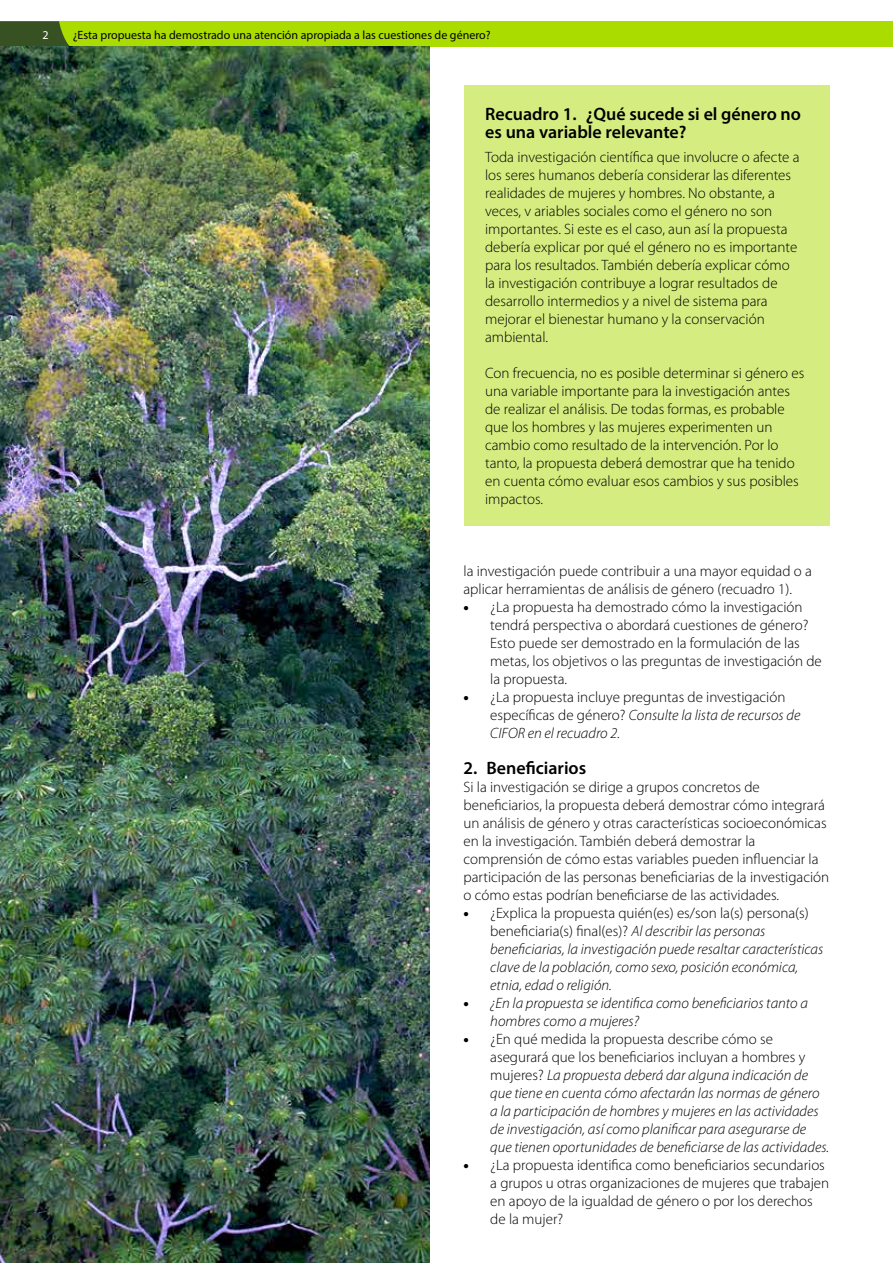
<style>
.page{position:relative;width:893px;height:1263px;background:#fff}
.page>*{position:absolute;margin:0;border:0;box-sizing:border-box;transform-origin:0 0}
.t1{font:600 18px/18px "Myriad Pro";color:#000}
.t2{font:300 15px/18px "Myriad Pro";color:#000}
.t3{font:italic 300 15px/18px "Myriad Pro";color:#000}
.t4{font:12px "Myriad Pro";color:#000}
.t5{font:12px "Myriad Pro";color:#fff}
.s1{font-weight:900}
.s2{font-style:italic}
.s3{font-weight:900;font-style:normal}
.s4{font-style:normal}
</style>
<div class="page">
<div style="left:0;top:21px;width:893px;height:26px;background:#abdc00"></div>
<svg style="left:0;top:21px;width:70px;height:26px;background:#435f1f"></svg>
<div style="left:464px;top:85px;width:365px;height:440px;background:#d5ed80"></div>
<img style="left:0;top:47px;width:429px;height:1216px">
<p class="t5" style="left:43px;top:27px;width:8px">2</p>
<p class="t4" style="left:73px;top:27px;width:419px">¿Esta propuesta ha demostrado una atención apropiada a las cuestiones de género?</p>
<p class="t1" style="left:485px;top:104px;width:317px">Recuadro 1. ¿Qué sucede si el género no es una variable relevante?</p>
<p class="t2" style="left:485px;top:148px;width:316px">Toda investigación científica que involucre o afecte a los seres humanos debería considerar las diferentes realidades de mujeres y hombres. No obstante, a veces, v ariables sociales como el género no son importantes. Si este es el caso, aun así la propuesta debería explicar por qué el género no es importante para los resultados. También debería explicar cómo la investigación contribuye a lograr resultados de desarrollo intermedios y a nivel de sistema para mejorar el bienestar humano y la conservación ambiental.</p>
<p class="t2" style="left:485px;top:364px;width:321px">Con frecuencia, no es posible determinar si género es una variable importante para la investigación antes de realizar el análisis. De todas formas, es probable que los hombres y las mujeres experimenten un cambio como resultado de la intervención. Por lo tanto, la propuesta deberá demostrar que ha tenido en cuenta cómo evaluar esos cambios y sus posibles impactos.</p>
<p class="t2" style="left:463px;top:562px;width:350px">la investigación puede contribuir a una mayor equidad o a aplicar herramientas de análisis de género (recuadro 1).</p>
<p class="t2" style="left:490px;top:598px;width:333px;text-indent:-27px"><span class="s1">•</span> ¿La propuesta ha demostrado cómo la investigación tendrá perspectiva o abordará cuestiones de género?<br>Esto puede ser demostrado en la formulación de las metas, los objetivos o las preguntas de investigación de la propuesta.</p>
<p class="t2" style="left:490px;top:688px;width:312px;text-indent:-27px"><span class="s1">•</span> ¿La propuesta incluye preguntas de investigación específicas de género? <span class="s2">Consulte la lista de recursos de<br>CIFOR en el recuadro 2.</span></p>
<p class="t1" style="left:463px;top:759px;width:124px">2. Beneficiarios</p>
<p class="t2" style="left:463px;top:778px;width:367px">Si la investigación se dirige a grupos concretos de beneficiarios, la propuesta deberá demostrar cómo integrará un análisis de género y otras características socioeconómicas en la investigación. También deberá demostrar la comprensión de cómo estas variables pueden influenciar la participación de las personas beneficiarias de la investigación o cómo estas podrían beneficiarse de las actividades.</p>
<p class="t3" style="left:490px;top:904px;width:335px;text-indent:-27px"><span class="s3">•</span> <span class="s4">¿Explica la propuesta quién(es) es/son la(s) persona(s) beneficiaria(s) final(es)?</span> Al describir las personas beneficiarias, la investigación puede resaltar características clave de la población, como sexo, posición económica, etnia, edad o religión.</p>
<p class="t3" style="left:490px;top:994px;width:319px;text-indent:-27px"><span class="s3">•</span> ¿En la propuesta se identifica como beneficiarios tanto a hombres como a mujeres?</p>
<p class="t3" style="left:490px;top:1030px;width:340px;text-indent:-27px"><span class="s3">•</span> <span class="s4">¿En qué medida la propuesta describe cómo se asegurará que los beneficiarios incluyan a hombres y mujeres?</span> La propuesta deberá dar alguna indicación de que tiene en cuenta cómo afectarán las normas de género a la participación de hombres y mujeres en las actividades de investigación, así como planificar para asegurarse de que tienen oportunidades de beneficiarse de las actividades.</p>
<p class="t2" style="left:490px;top:1156px;width:340px;text-indent:-27px"><span class="s1">•</span> ¿La propuesta identifica como beneficiarios secundarios a grupos u otras organizaciones de mujeres que trabajen en apoyo de la igualdad de género o por los derechos de la mujer?</p>
</div>
